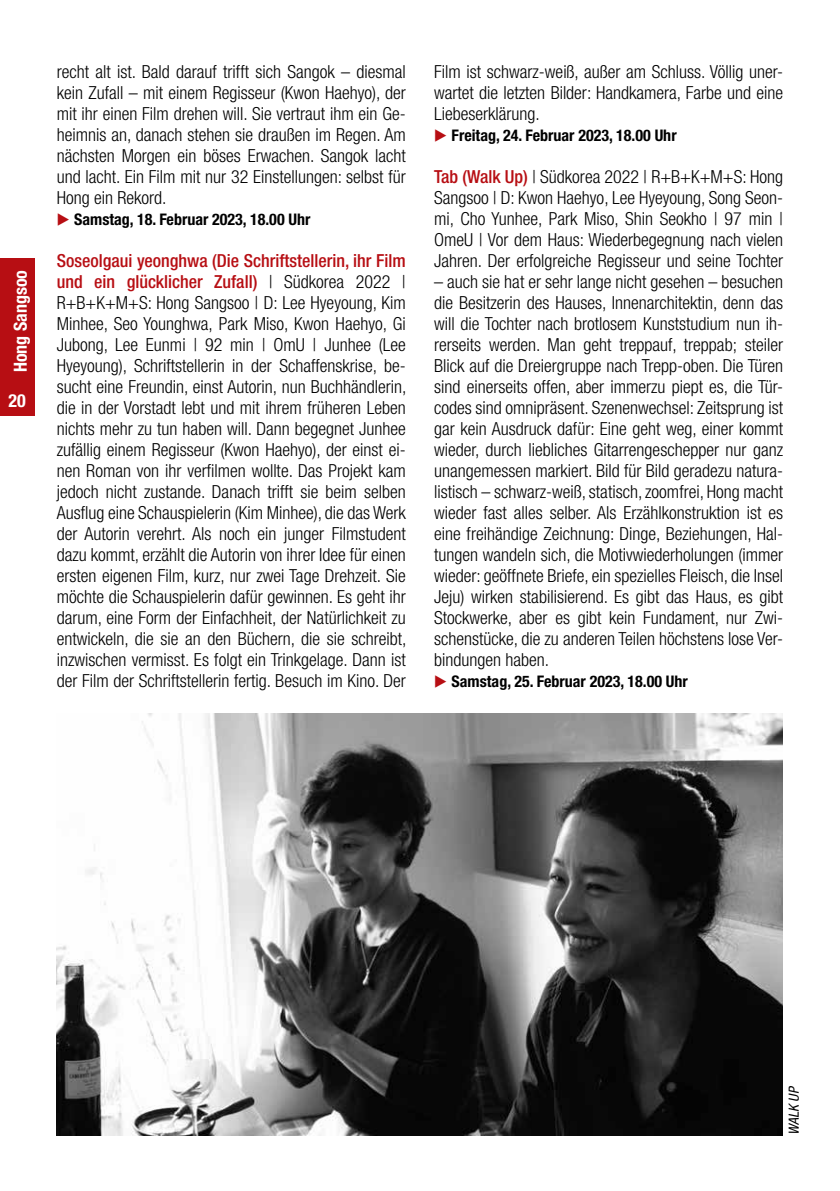
<style>
.page{position:relative;width:840px;height:1191px;background:#fff}
.page>*{position:absolute;margin:0;border:0;box-sizing:border-box;transform-origin:0 0}
.t1{font:300 condensed 18px/21px "Helvetica Neue LT Pro";color:#000;text-align:justify}
.t2{font:700 condensed 18px "Helvetica Neue LT Pro";color:#fff}
.t3{font:700 condensed 16px "Helvetica Neue LT Pro";color:#000}
.t4{font:italic condensed 14px "Helvetica Neue LT Pro";color:#000}
.s1{font-weight:500;color:#b70e13}
</style>
<div class="page">
<div style="left:0;top:258px;width:34px;height:126px;background:#b70e13"></div>
<div style="left:0;top:385px;width:34px;height:31px;background:#b70e13"></div>
<img style="left:57px;top:713px;width:725px;height:422px">
<p class="t2" style="left:10px;top:372px;width:104px;rotate:-90deg">Hong Sangsoo</p>
<p class="t2" style="left:9px;top:390px;width:19px">20</p>
<p class="t1" style="left:57px;top:61px;width:350px">recht alt ist. Bald darauf trifft sich Sangok – diesmal kein Zufall – mit einem Regisseur (Kwon Haehyo), der mit ihr einen Film drehen will. Sie vertraut ihm ein Ge&shy;heimnis an, danach stehen sie draußen im Regen. Am nächsten Morgen ein böses Erwachen. Sangok lacht und lacht. Ein Film mit nur 32 Einstellungen: selbst für Hong ein Rekord.</p>
<p class="t3" style="left:74px;top:209px;width:238px">Samstag, 18. Februar 2023, 18.00 Uhr</p>
<p class="t1" style="left:57px;top:250px;width:351px"><span class="s1">Soseolgaui yeonghwa (Die Schriftstellerin, ihr Film und ein glücklicher Zufall)</span> | Südkorea 2022 | R+B+K+M+S: Hong Sangsoo | D: Lee Hyeyoung, Kim Minhee, Seo Younghwa, Park Miso, Kwon Haehyo, Gi Jubong, Lee Eunmi | 92 min | OmU | Junhee (Lee Hyeyoung), Schriftstellerin in der Schaffenskrise, be&shy;sucht eine Freundin, einst Autorin, nun Buchhändlerin, die in der Vorstadt lebt und mit ihrem früheren Leben nichts mehr zu tun haben will. Dann begegnet Junhee zufällig einem Regisseur (Kwon Haehyo), der einst ei&shy;nen Roman von ihr verfilmen wollte. Das Projekt kam jedoch nicht zustande. Danach trifft sie beim selben Ausflug eine Schauspielerin (Kim Minhee), die das Werk der Autorin verehrt. Als noch ein junger Filmstudent dazu kommt, erzählt die Autorin von ihrer Idee für einen ersten eigenen Film, kurz, nur zwei Tage Drehzeit. Sie möchte die Schauspielerin dafür gewinnen. Es geht ihr darum, eine Form der Einfachheit, der Natürlichkeit zu entwickeln, die sie an den Büchern, die sie schreibt, inzwischen vermisst. Es folgt ein Trinkgelage. Dann ist der Film der Schriftstellerin fertig. Besuch im Kino. Der</p>
<p class="t1" style="left:434px;top:61px;width:350px">Film ist schwarz-weiß, außer am Schluss. Völlig uner&shy;wartet die letzten Bilder: Handkamera, Farbe und eine Liebeserklärung.</p>
<p class="t3" style="left:451px;top:125px;width:226px">Freitag, 24. Februar 2023, 18.00 Uhr</p>
<p class="t1" style="left:434px;top:166px;width:350px"><span class="s1">Tab (Walk Up)</span> | Südkorea 2022 | R+B+K+M+S: Hong Sangsoo | D: Kwon Haehyo, Lee Hyeyoung, Song Seon&shy;mi, Cho Yunhee, Park Miso, Shin Seokho | 97 min | OmeU | Vor dem Haus: Wiederbegegnung nach vielen Jahren. Der erfolgreiche Regisseur und seine Tochter</p>
<p class="t1" style="left:434px;top:271px;width:350px">– auch sie hat er sehr lange nicht gesehen – besuchen die Besitzerin des Hauses, Innenarchitektin, denn das will die Tochter nach brotlosem Kunststudium nun ih&shy;rerseits werden. Man geht treppauf, treppab; steiler Blick auf die Dreiergruppe nach Trepp-oben. Die Türen sind einerseits offen, aber immerzu piept es, die Tür&shy;codes sind omnipräsent. Szenenwechsel: Zeitsprung ist gar kein Ausdruck dafür: Eine geht weg, einer kommt wieder, durch liebliches Gitarrengeschepper nur ganz unangemessen markiert. Bild für Bild geradezu natura&shy;listisch – schwarz-weiß, statisch, zoomfrei, Hong macht wieder fast alles selber. Als Erzählkonstruktion ist es eine freihändige Zeichnung: Dinge, Beziehungen, Hal&shy;tungen wandeln sich, die Motivwiederholungen (immer wieder: geöffnete Briefe, ein spezielles Fleisch, die Insel Jeju) wirken stabilisierend. Es gibt das Haus, es gibt Stockwerke, aber es gibt kein Fundament, nur Zwi&shy;schenstücke, die zu anderen Teilen höchstens lose Ver&shy;bindungen haben.</p>
<p class="t3" style="left:451px;top:671px;width:238px">Samstag, 25. Februar 2023, 18.00 Uhr</p>
<p class="t4" style="left:785px;top:1135px;width:51px;rotate:-90deg">WALK UP</p>
</div>
